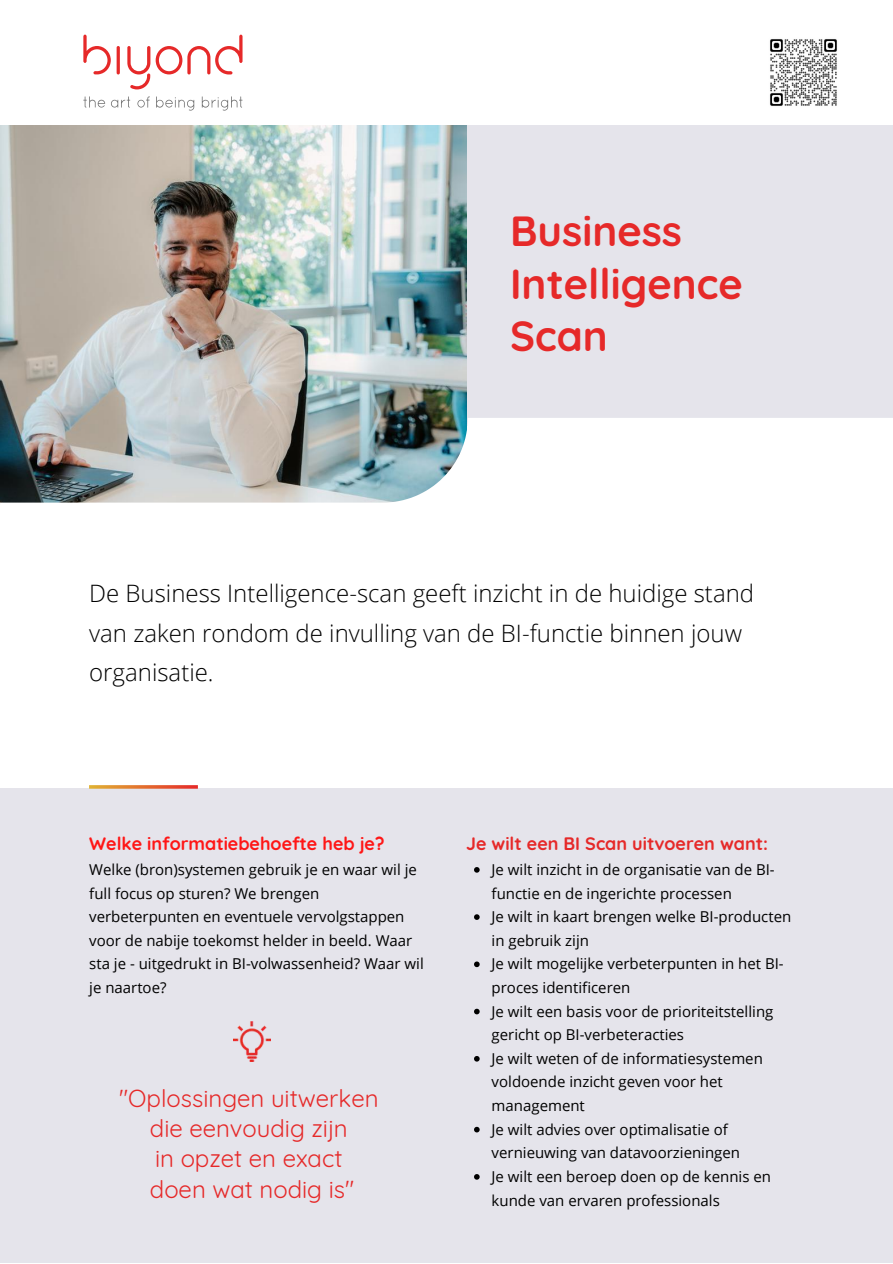
<style>
.page{position:relative;width:893px;height:1264px;background:#fff}
.page>*{position:absolute;margin:0;border:0;box-sizing:border-box;transform-origin:0 0}
.t1{font:700 42px/52.8px "Quicksand";color:#e62929}
.t2{font:300 24px/39.3px "Open Sans";color:#000}
.t3{font:24px/30.3px "Quicksand";color:#e62929;text-align:center}
.t4{font:700 18px "Quicksand";color:#ff1616}
.t5{font:700 18px "Quicksand";color:#e62929}
.t6{font:15px/23.5px "Open Sans";color:#000}
</style>
<div class="page">
<div style="left:0;top:788px;width:892px;height:474px;background:#e5e4eb"></div>
<div style="left:0;top:125px;width:892px;height:301px;background:#e5e4eb"></div>
<hr style="left:117px;top:46px;width:3px;height:28px;background:#e62929;border-radius:2px">
<svg style="left:83px;top:35px;width:28px;height:39px"></svg>
<svg style="left:127px;top:46px;width:23px;height:43px"></svg>
<svg style="left:156px;top:35px;width:86px;height:39px"></svg>
<svg style="left:83px;top:96px;width:22px;height:12px"></svg>
<svg style="left:111px;top:96px;width:19px;height:12px"></svg>
<svg style="left:137px;top:96px;width:13px;height:12px"></svg>
<svg style="left:156px;top:96px;width:38px;height:15px"></svg>
<svg style="left:202px;top:96px;width:40px;height:15px"></svg>
<img style="left:89px;top:785px;width:108px;height:3px">
<img style="left:234px;top:1021px;width:37px;height:40px">
<img style="left:0;top:125px;width:466px;height:293px">
<img style="left:0;top:418px;width:892px;height:85px">
<svg style="left:474px;top:867px;width:5px;height:5px"></svg>
<svg style="left:474px;top:914px;width:5px;height:5px"></svg>
<svg style="left:474px;top:961px;width:5px;height:6px"></svg>
<svg style="left:474px;top:1008px;width:5px;height:6px"></svg>
<svg style="left:474px;top:1056px;width:5px;height:5px"></svg>
<svg style="left:474px;top:1126px;width:5px;height:6px"></svg>
<svg style="left:474px;top:1174px;width:5px;height:5px"></svg>
<img style="left:770px;top:39px;width:67px;height:67px">
<h1 class="t1" style="left:510px;top:203px;width:234px">Business<br>Intelligence<br>Scan</h1>
<h2 class="t2" style="left:89px;top:573px;width:666px">De Business Intelligence-scan geeft inzicht in de huidige stand van zaken rondom de invulling van de BI-functie binnen jouw organisatie.</h2>
<p class="t4" style="left:89px;top:832px;width:297px">Welke informatiebehoefte heb je?</p>
<p class="t6" style="left:89px;top:857px;width:336px">Welke (bron)systemen gebruik je en waar wil je full focus op sturen? We brengen verbeterpunten en eventuele vervolgstappen voor de nabije toekomst helder in beeld. Waar sta je - uitgedrukt in BI-volwassenheid? Waar wil je naartoe?</p>
<h2 class="t3" style="left:119px;top:1082px;width:261px">"Oplossingen uitwerken die eenvoudig zijn<br>in opzet en exact<br>doen wat nodig is"</h2>
<p class="t5" style="left:466px;top:832px;width:303px">Je wilt een BI Scan uitvoeren want:</p>
<p class="t6" style="left:491px;top:857px;width:301px">Je wilt inzicht in de organisatie van de BI&shy;functie en de ingerichte processen<br>Je wilt in kaart brengen welke BI-producten in gebruik zijn<br>Je wilt mogelijke verbeterpunten in het BI&shy;proces identificeren<br>Je wilt een basis voor de prioriteitstelling gericht op BI-verbeteracties<br>Je wilt weten of de informatiesystemen voldoende inzicht geven voor het management<br>Je wilt advies over optimalisatie of vernieuwing van datavoorzieningen<br>Je wilt een beroep doen op de kennis en kunde van ervaren professionals</p>
</div>
